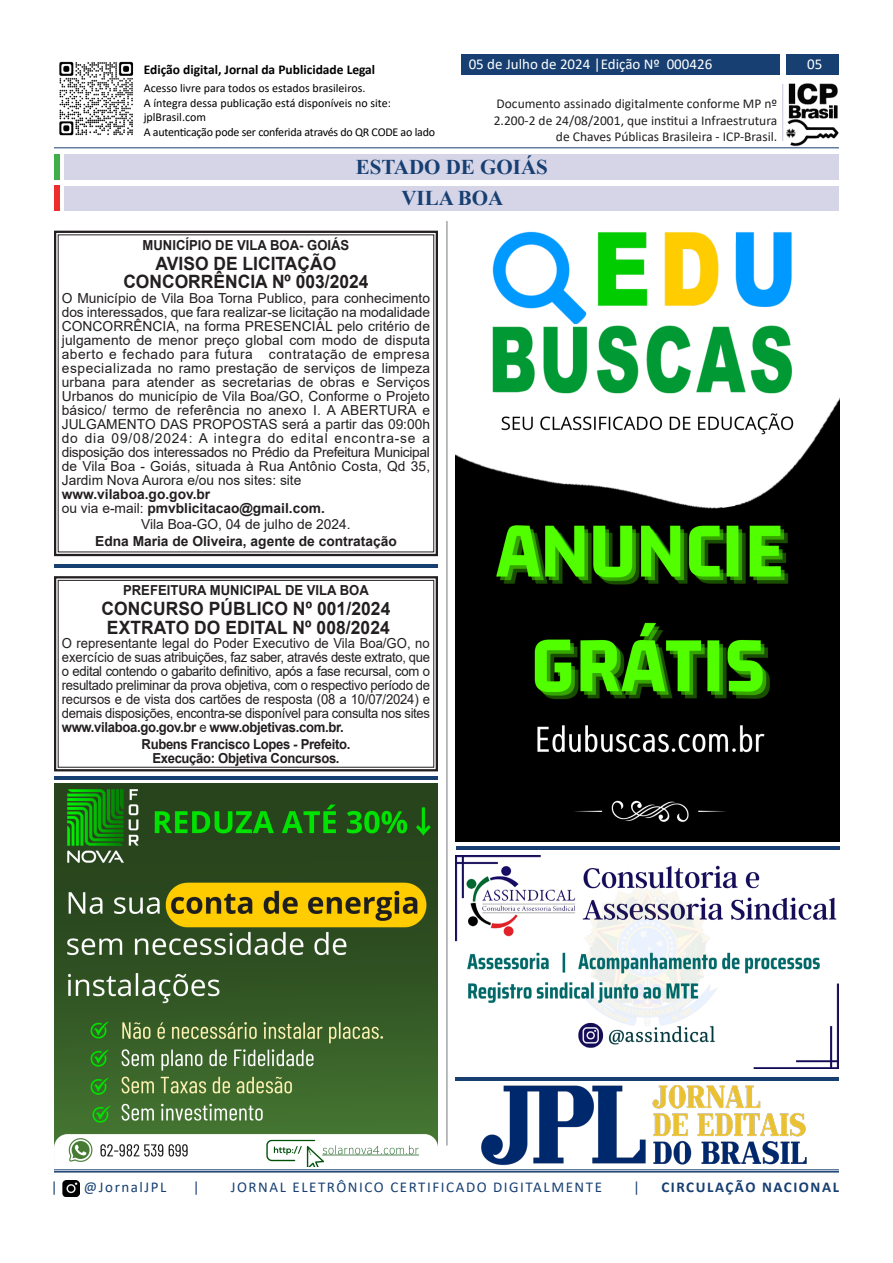
<style>
.page{position:relative;width:893px;height:1263px;background:#fff}
.page>*{position:absolute;margin:0;border:0;box-sizing:border-box;transform-origin:0 0}
.t1{font:700 21px/31.2px "Times New Roman";color:#173f72;text-align:center}
.t2{font:700 18.3px/18.3px "Arial";letter-spacing:.005em;color:#231f20;text-align:center;scale:.95 1}
.t3{font:15px "Calibri";letter-spacing:.105em;color:#173f72}
.t4{font:15px "Calibri";color:#fff}
.t5{font:700 15px "Calibri";letter-spacing:.105em;color:#173f72}
.t6{font:13.8px/14px "Arial";color:#231f20;text-align:justify}
.t7{font:13.8px/14px "Arial";color:#231f20;text-align:justify;scale:.95 1}
.t8{font:700 13.8px/14px "Arial";color:#231f20}
.t9{font:700 13.8px/14.2px "Arial";letter-spacing:-.025em;color:#231f20;text-align:center;scale:.95 1}
.t10{font:700 13.8px "Arial";color:#231f20;scale:.95 1}
.t11{font:13.5px/16.2px "Calibri";color:#231f20;text-align:right}
.t12{font:700 13.5px "Calibri";color:#000}
.t13{font:12px/14.4px "Calibri";color:#000}
.s1{font-weight:400}
.s2{font-weight:700}
</style>
<div class="page">
<img style="left:59px;top:61px;width:75px;height:75px">
<img style="left:783px;top:83px;width:56px;height:64px">
<hr style="left:782px;top:84px;width:1px;height:57px;background:#c7c7d9">
<div style="left:786px;top:54px;width:53px;height:21px;background:#173f72"></div>
<div style="left:461px;top:54px;width:319px;height:21px;background:#173f72"></div>
<hr style="left:54px;top:147px;width:785px;height:1px;background:#173f72">
<hr style="left:54px;top:1169px;width:785px;height:1px;background:#173f72">
<hr style="left:54px;top:1171px;width:785px;height:1px;background:#173f72">
<img style="left:62px;top:1180px;width:18px;height:16px">
<div style="left:54px;top:154px;width:6px;height:26px;background:#40ae49"></div>
<div style="left:65px;top:154px;width:774px;height:26px;background:#d5d5e7"></div>
<hr style="left:446px;top:221px;width:1px;height:924px;background:#787a7d">
<div style="left:65px;top:186px;width:774px;height:25px;background:#d5d5e7"></div>
<div style="left:54px;top:185px;width:6px;height:26px;background:#ee2d2d"></div>
<hr style="left:455px;top:1078px;width:384px;height:3px;background:#173f72">
<hr style="left:456px;top:846px;width:384px;height:3px;background:#173f72">
<hr style="left:54px;top:776px;width:384px;height:3px;background:#173f72">
<hr style="left:54px;top:564px;width:383px;height:4px;background:#173f72">
<img style="left:475px;top:1085px;width:364px;height:88px">
<div style="left:54px;top:231px;width:384px;height:325px;border:2px solid #231f20"></div>
<div style="left:54px;top:576px;width:384px;height:195px;border:2px solid #231f20"></div>
<div style="left:58px;top:580px;width:376px;height:188px;border:1px solid #231f20"></div>
<img style="left:54px;top:783px;width:384px;height:383px">
<img style="left:456px;top:231px;width:384px;height:611px">
<img style="left:456px;top:856px;width:383px;height:212px">
<p class="t12" style="left:144px;top:60px;width:233px">Edição digital, Jornal da Publicidade Legal</p>
<p class="t13" style="left:144px;top:81px;width:293px">Acesso livre para todos os estados brasileiros.<br>A íntegra dessa publicação está disponíveis no site: jplBrasil.com<br>A autenticação pode ser conferida através do QR CODE ao lado</p>
<p class="t4" style="left:469px;top:54px;width:245px">05 de Julho de 2024 |Edição Nº 000426</p>
<p class="t4" style="left:807px;top:54px;width:17px">05</p>
<p class="t11" style="left:494px;top:95px;width:285px">Documento assinado digitalmente conforme MP nº<br>2.200-2 de 24/08/2001, que institui a Infraestrutura de Chaves Públicas Brasileira - ICP-Brasil.</p>
<h1 class="t1" style="left:356px;top:151px;width:194px">ESTADO DE GOIÁS<br>VILA BOA</h1>
<p class="t10" style="left:143px;top:235px;width:219px">MUNICÍPIO DE VILA BOA- GOIÁS</p>
<h2 class="t2" style="left:123px;top:254px;width:260px">AVISO DE LICITAÇÃO<br>CONCORRÊNCIA Nº 003/2024</h2>
<p class="t6" style="left:62px;top:291px;width:370px">O Município de Vila Boa Torna Publico, para conhecimento dos interessados, que fara realizar-se licitação na modalidade CONCORRÊNCIA, na forma PRESENCIAL pelo critério de julgamento de menor preço global com modo de disputa aberto e fechado para futura contratação de empresa especializada no ramo prestação de serviços de limpeza urbana para atender as secretarias de obras e Serviços Urbanos do município de Vila Boa/GO, Conforme o Projeto básico/ termo de referência no anexo I. A ABERTURA e JULGAMENTO DAS PROPOSTAS será a partir das 09:00h do dia 09/08/2024: A integra do edital encontra-se a disposição dos interessados no Prédio da Prefeitura Municipal de Vila Boa - Goiás, situada à Rua Antônio Costa, Qd 35, Jardim Nova Aurora e/ou nos sites: site</p>
<p class="t8" style="left:62px;top:487px;width:265px">www.vilaboa.go.gov.br<br><span class="s1">ou via e-mail:</span> pmvblicitacao@gmail.com.</p>
<p class="t6" style="left:141px;top:517px;width:211px">Vila Boa-GO, 04 de julho de 2024.</p>
<p class="t8" style="left:95px;top:534px;width:303px">Edna Maria de Oliveira, agente de contratação</p>
<p class="t10" style="left:123px;top:581px;width:260px">PREFEITURA MUNICIPAL DE VILA BOA</p>
<h2 class="t2" style="left:101px;top:600px;width:306px">CONCURSO PÚBLICO Nº 001/2024<br>EXTRATO DO EDITAL Nº 008/2024</h2>
<p class="t7" style="left:62px;top:636px;width:389px">O representante legal do Poder Executivo de Vila Boa/GO, no exercício de suas atribuições, faz saber, através deste extrato, que o edital contendo o gabarito definitivo, após a fase recursal, com o resultado preliminar da prova objetiva, com o respectivo período de recursos e de vista dos cartões de resposta (08 a 10/07/2024) e demais disposições, encontra-se disponível para consulta nos sites <span class="s2">www.vilaboa.go.gov.br</span> e <span class="s2">www.objetivas.com.br.</span></p>
<p class="t9" style="left:142px;top:737px;width:221px">Rubens Francisco Lopes - Prefeito.<br>Execução: Objetiva Concursos.</p>
<p class="t3" style="left:51px;top:1177px;width:8px">|</p>
<p class="t3" style="left:84px;top:1177px;width:84px">@JornalJPL</p>
<p class="t3" style="left:193px;top:1177px;width:8px">|</p>
<p class="t3" style="left:231px;top:1177px;width:373px">JORNAL ELETRÔNICO CERTIFICADO DIGITALMENTE</p>
<p class="t3" style="left:633px;top:1177px;width:8px">|</p>
<p class="t5" style="left:661px;top:1177px;width:179px">CIRCULAÇÃO NACIONAL</p>
</div>
